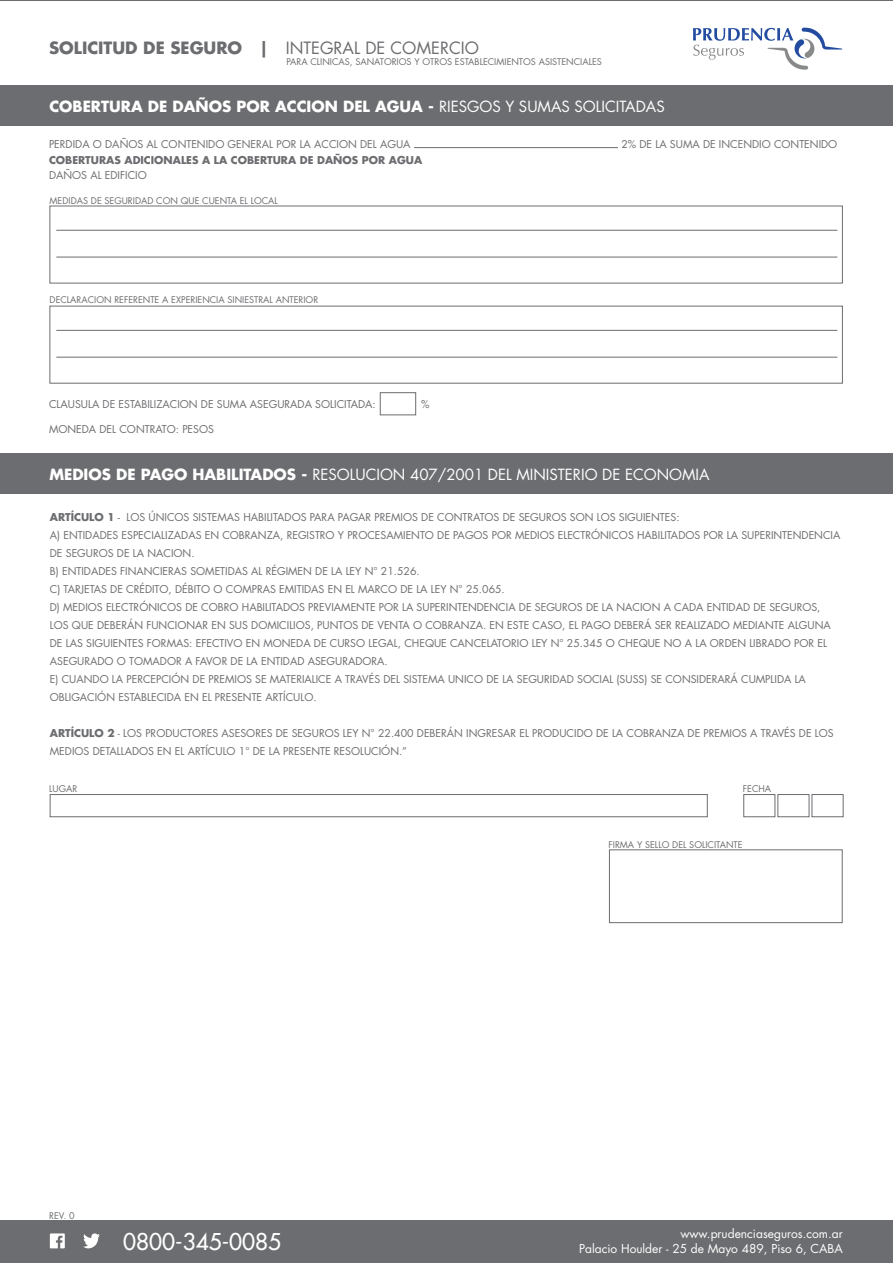
<style>
.page{position:relative;width:893px;height:1263px;background:#fff}
.page>*{position:absolute;margin:0;border:0;box-sizing:border-box;transform-origin:0 0}
.t1{font:500 22.5px "Futura Std";color:#fff}
.t2{font:700 16.5px "Futura Std";color:#6c6d70}
.t3{font:15px "Futura Std";color:#fff}
.t4{font:700 15px "Futura Std";color:#fff}
.t5{font:12px "Futura Std";color:#fff}
.t6{font:10.5px/18px "Futura Std";color:#6c6d70}
.t7{font:700 10.5px "Futura Std";color:#6c6d70}
.t8{font:9px "Futura Std";color:#6c6d70}
.s1{font-weight:400}
.s2{font-weight:700}
</style>
<div class="page">
<div style="left:744px;top:794px;width:31px;height:23px;border:1px solid #6c6d70"></div>
<div style="left:50px;top:794px;width:657px;height:23px;border:1px solid #6c6d70"></div>
<div style="left:609px;top:850px;width:233px;height:73px;border:1px solid #6c6d70"></div>
<div style="left:778px;top:794px;width:31px;height:23px;border:1px solid #6c6d70"></div>
<div style="left:812px;top:794px;width:31px;height:23px;border:1px solid #6c6d70"></div>
<div style="left:380px;top:392px;width:36px;height:23px;border:1px solid #6c6d70"></div>
<hr style="left:56px;top:230px;width:781px;height:1px;background:#6c6d70">
<hr style="left:56px;top:257px;width:781px;height:1px;background:#6c6d70">
<div style="left:50px;top:306px;width:793px;height:77px;border:1px solid #6c6d70"></div>
<hr style="left:56px;top:330px;width:781px;height:1px;background:#6c6d70">
<hr style="left:56px;top:357px;width:781px;height:1px;background:#6c6d70">
<div style="left:0;top:86px;width:892px;height:40px;background:#6c6d70"></div>
<div style="left:0;top:453px;width:892px;height:40px;background:#6c6d70"></div>
<svg style="left:693px;top:28px;width:149px;height:42px"></svg>
<hr style="left:0;top:0;width:893px;height:1px;background:#6c6d70">
<div style="left:0;top:1220px;width:893px;height:43px;background:#6c6d70"></div>
<svg style="left:83px;top:1233px;width:17px;height:15px"></svg>
<svg style="left:50px;top:1233px;width:15px;height:15px"></svg>
<hr style="left:414px;top:147px;width:204px;height:1px;background:#6c6d70">
<h2 class="t2" style="left:49px;top:37px;width:431px">SOLICITUD DE SEGURO | <span class="s1">INTEGRAL DE COMERCIO</span></h2>
<p class="t8" style="left:286px;top:56px;width:317px">PARA CLINICAS, SANATORIOS Y OTROS ESTABLECIMIENTOS ASISTENCIALES</p>
<h3 class="t4" style="left:49px;top:97px;width:617px">COBERTURA DE DAÑOS POR ACCION DEL AGUA - <span class="s1">RIESGOS Y SUMAS SOLICITADAS</span></h3>
<p class="t6" style="left:49px;top:135px;width:363px">PERDIDA O DAÑOS AL CONTENIDO GENERAL POR LA ACCION DEL AGUA</p>
<p class="t6" style="left:621px;top:135px;width:217px">2% DE LA SUMA DE INCENDIO CONTENIDO</p>
<p class="t7" style="left:49px;top:153px;width:375px">COBERTURAS ADICIONALES A LA COBERTURA DE DAÑOS POR AGUA</p>
<p class="t6" style="left:49px;top:166px;width:99px">DAÑOS AL EDIFICIO</p>
<p class="t8" style="left:50px;top:195px;width:230px">MEDIDAS DE SEGURIDAD CON QUE CUENTA EL LOCAL</p>
<p class="t8" style="left:50px;top:294px;width:270px">DECLARACION REFERENTE A EXPERIENCIA SINIESTRAL ANTERIOR</p>
<p class="t6" style="left:49px;top:395px;width:328px">CLAUSULA DE ESTABILIZACION DE SUMA ASEGURADA SOLICITADA:</p>
<p class="t6" style="left:421px;top:395px;width:10px">%</p>
<p class="t6" style="left:49px;top:420px;width:167px">MONEDA DEL CONTRATO: PESOS</p>
<h3 class="t3" style="left:49px;top:465px;width:662px"><span class="s2">MEDIOS DE PAGO HABILITADOS -</span> RESOLUCION 407/2001 DEL MINISTERIO DE ECONOMIA</h3>
<p class="t6" style="left:50px;top:508px;width:792px"><span class="s2">ARTÍCULO 1</span> - LOS ÚNICOS SISTEMAS HABILITADOS PARA PAGAR PREMIOS DE CONTRATOS DE SEGUROS SON LOS SIGUIENTES:<br>A) ENTIDADES ESPECIALIZADAS EN COBRANZA, REGISTRO Y PROCESAMIENTO DE PAGOS POR MEDIOS ELECTRÓNICOS HABILITADOS POR LA SUPERINTENDENCIA DE SEGUROS DE LA NACION.<br>B) ENTIDADES FINANCIERAS SOMETIDAS AL RÉGIMEN DE LA LEY N° 21.526.<br>C) TARJETAS DE CRÉDITO, DÉBITO O COMPRAS EMITIDAS EN EL MARCO DE LA LEY N° 25.065.<br>D) MEDIOS ELECTRÓNICOS DE COBRO HABILITADOS PREVIAMENTE POR LA SUPERINTENDENCIA DE SEGUROS DE LA NACION A CADA ENTIDAD DE SEGUROS, LOS QUE DEBERÁN FUNCIONAR EN SUS DOMICILIOS, PUNTOS DE VENTA O COBRANZA. EN ESTE CASO, EL PAGO DEBERÁ SER REALIZADO MEDIANTE ALGUNA DE LAS SIGUIENTES FORMAS: EFECTIVO EN MONEDA DE CURSO LEGAL, CHEQUE CANCELATORIO LEY N° 25.345 O CHEQUE NO A LA ORDEN LIBRADO POR EL ASEGURADO O TOMADOR A FAVOR DE LA ENTIDAD ASEGURADORA.<br>E) CUANDO LA PERCEPCIÓN DE PREMIOS SE MATERIALICE A TRAVÉS DEL SISTEMA UNICO DE LA SEGURIDAD SOCIAL (SUSS) SE CONSIDERARÁ CUMPLIDA LA OBLIGACIÓN ESTABLECIDA EN EL PRESENTE ARTÍCULO.</p>
<p class="t6" style="left:50px;top:724px;width:785px"><span class="s2">ARTÍCULO 2</span> - LOS PRODUCTORES ASESORES DE SEGUROS LEY N° 22.400 DEBERÁN INGRESAR EL PRODUCIDO DE LA COBRANZA DE PREMIOS A TRAVÉS DE LOS<br>MEDIOS DETALLADOS EN EL ARTÍCULO 1° DE LA PRESENTE RESOLUCIÓN.”</p>
<p class="t8" style="left:49px;top:783px;width:30px">LUGAR</p>
<p class="t8" style="left:743px;top:783px;width:30px">FECHA</p>
<p class="t8" style="left:609px;top:838px;width:136px">FIRMA Y SELLO DEL SOLICITANTE</p>
<p class="t8" style="left:49px;top:1209px;width:27px">REV. 0</p>
<p class="t5" style="left:680px;top:1226px;width:164px">www.prudenciaseguros.com.ar</p>
<h1 class="t1" style="left:123px;top:1227px;width:159px">0800-345-0085</h1>
<p class="t5" style="left:579px;top:1241px;width:265px">Palacio Houlder - 25 de Mayo 489, Piso 6, CABA</p>
</div>
